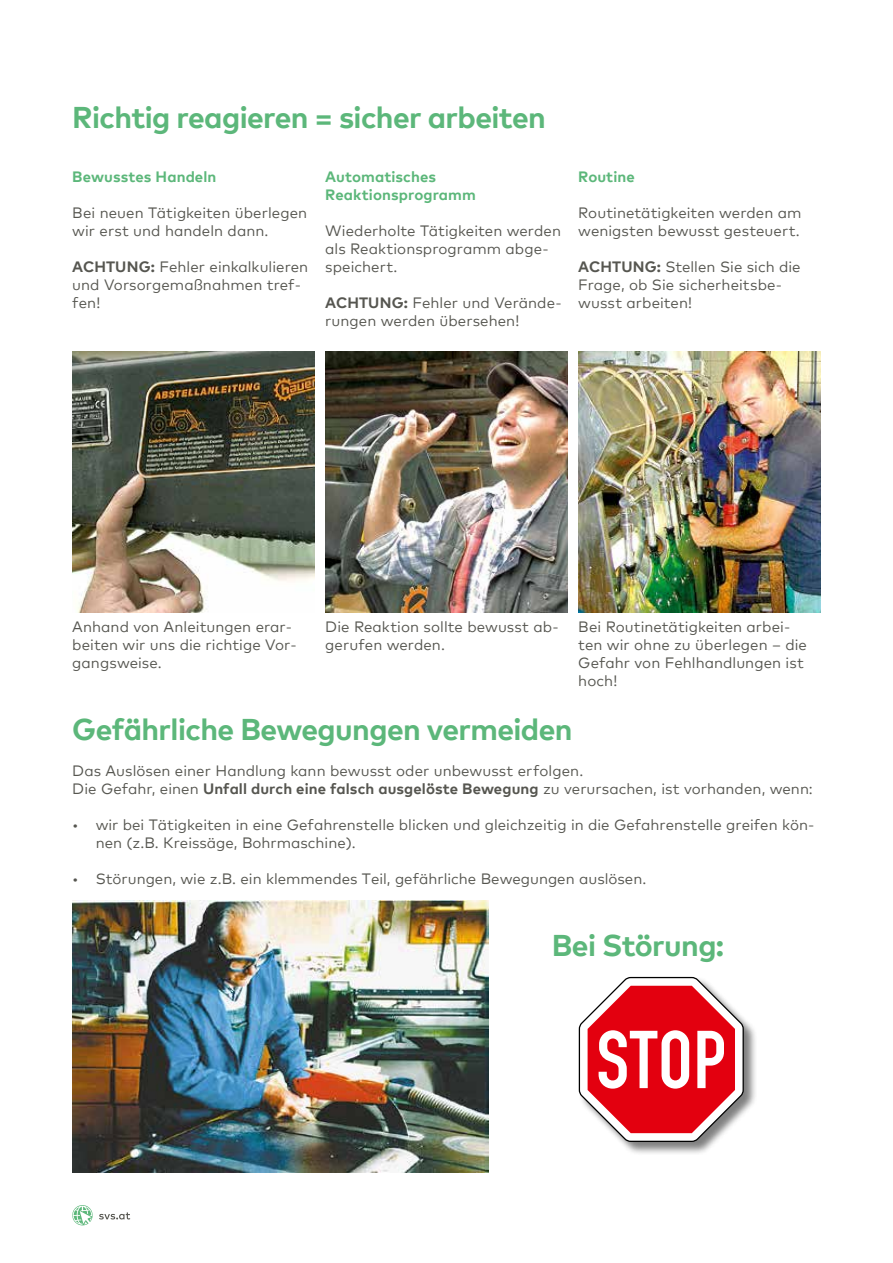
<style>
.page{position:relative;width:893px;height:1263px;background:#fff}
.page>*{position:absolute;margin:0;border:0;box-sizing:border-box;transform-origin:0 0}
.t1{font:700 30px "Mark Offc Pro";letter-spacing:-.02em;color:#5cb77a}
.t2{font:15px/18px "Mark Offc Pro";letter-spacing:.005em;color:#565650}
.t3{font:700 15px/18px "Mark Offc Pro";letter-spacing:.005em;color:#5cb77a}
.s1{font-weight:700}
</style>
<div class="page">
<svg style="left:72px;top:1205px;width:21px;height:20px"></svg>
<svg style="left:99px;top:1212px;width:31px;height:7px"></svg>
<img style="left:325px;top:351px;width:243px;height:261px">
<img style="left:72px;top:351px;width:243px;height:261px">
<img style="left:578px;top:351px;width:243px;height:261px">
<img style="left:72px;top:901px;width:417px;height:271px">
<div style="left:578px;top:976px;width:179px;height:179px;background:#000;opacity:.5"></div>
<svg style="left:578px;top:976px;width:166px;height:166px"></svg>
<h1 class="t1" style="left:72px;top:95px;width:475px">Richtig reagieren = sicher arbeiten</h1>
<p class="t3" style="left:72px;top:167px;width:146px">Bewusstes Handeln</p>
<p class="t2" style="left:72px;top:203px;width:236px">Bei neuen Tätigkeiten überlegen wir erst und handeln dann.</p>
<p class="t2" style="left:72px;top:257px;width:238px"><span class="s1">ACHTUNG:</span> Fehler einkalkulieren und Vorsorgemaßnahmen tref&shy;fen!</p>
<p class="t3" style="left:325px;top:167px;width:152px">Automatisches<br>Reaktionsprogramm</p>
<p class="t2" style="left:325px;top:221px;width:237px">Wiederholte Tätigkeiten werden als Reaktionsprogramm abge&shy;speichert.</p>
<p class="t2" style="left:325px;top:293px;width:238px"><span class="s1">ACHTUNG:</span> Fehler und Verände&shy;rungen werden übersehen!</p>
<p class="t3" style="left:578px;top:167px;width:58px">Routine</p>
<p class="t2" style="left:578px;top:203px;width:225px">Routinetätigkeiten werden am wenigsten bewusst gesteuert.</p>
<p class="t2" style="left:578px;top:257px;width:224px"><span class="s1">ACHTUNG:</span> Stellen Sie sich die<br>Frage, ob Sie sicherheitsbe&shy;wusst arbeiten!</p>
<p class="t2" style="left:72px;top:617px;width:226px">Anhand von Anleitungen erar&shy;beiten wir uns die richtige Vor&shy;gangsweise.</p>
<p class="t2" style="left:325px;top:617px;width:235px">Die Reaktion sollte bewusst ab&shy;gerufen werden.</p>
<p class="t2" style="left:578px;top:617px;width:230px">Bei Routinetätigkeiten arbei&shy;ten wir ohne zu überlegen – die<br>Gefahr von Fehlhandlungen ist hoch!</p>
<h1 class="t1" style="left:72px;top:707px;width:502px">Gefährliche Bewegungen vermeiden</h1>
<p class="t2" style="left:72px;top:761px;width:742px">Das Auslösen einer Handlung kann bewusst oder unbewusst erfolgen.<br>Die Gefahr, einen <span class="s1">Unfall durch eine falsch ausgelöste Bewegung</span> zu verursachen, ist vorhanden, wenn:</p>
<p class="t2" style="left:96px;top:815px;width:720px;text-indent:-23px">• wir bei Tätigkeiten in eine Gefahrenstelle blicken und gleichzeitig in die Gefahrenstelle greifen kön&shy;nen (z.B. Kreissäge, Bohrmaschine).</p>
<p class="t2" style="left:72px;top:869px;width:575px">• Störungen, wie z.B. ein klemmendes Teil, gefährliche Bewegungen auslösen.</p>
<h1 class="t1" style="left:552px;top:923px;width:174px">Bei Störung:</h1>
</div>
